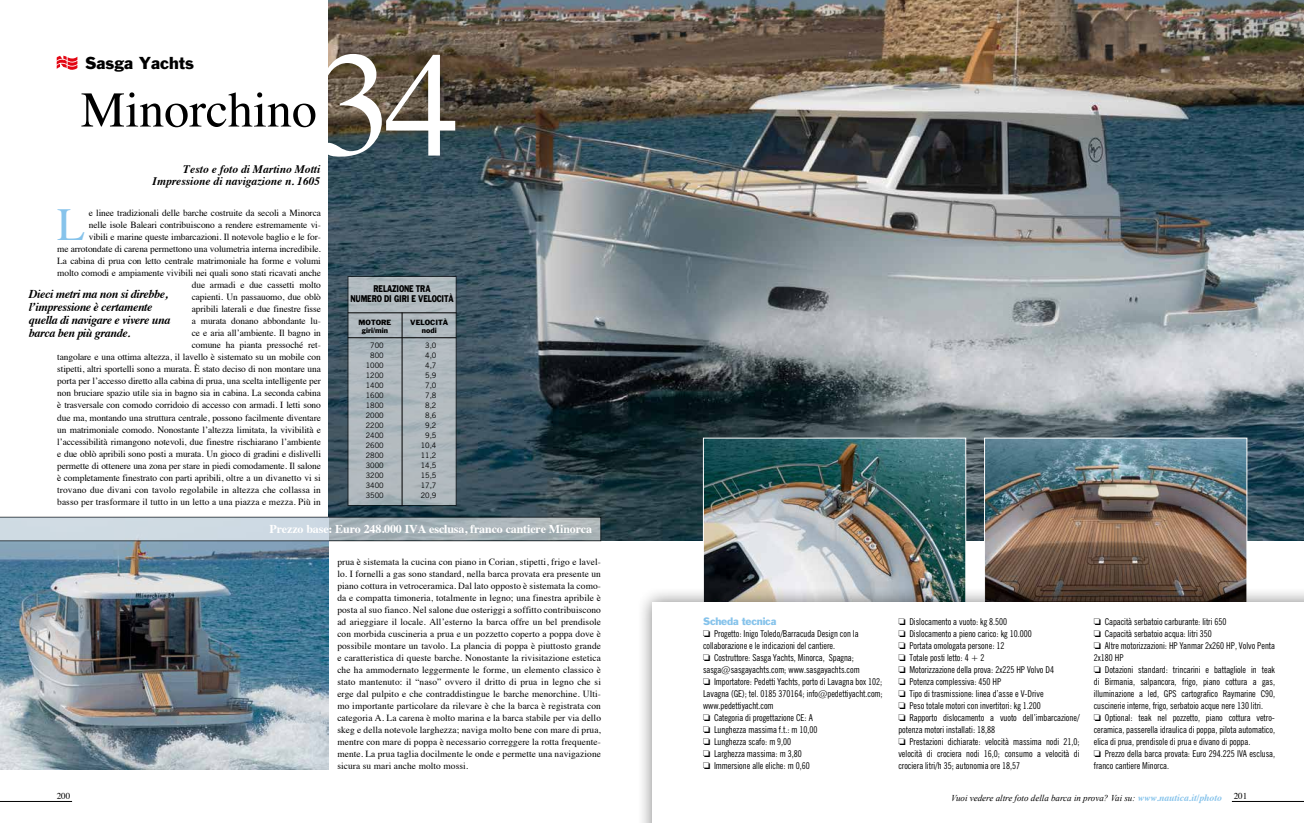
<style>
.page{position:relative;width:1304px;height:823px;background:#fff}
.page>*{position:absolute;margin:0;border:0;box-sizing:border-box;transform-origin:0 0}
.t1{font:150px "Times";color:#fff}
.t2{font:50px "Times";color:#000}
.t3{font:45.7px "Times";color:#86c3eb}
.t4{font:16px "Franklin Gothic";color:#000}
.t5{font:italic 700 12px/13px "Times";letter-spacing:-.03em;color:#000}
.t6{font:700 12px "Times";letter-spacing:-.01em;color:#fff}
.t7{font:italic 700 11.5px/12px "Times";color:#000;text-align:right}
.t8{font:10px "Franklin Gothic";letter-spacing:-.02em;color:#86c3eb}
.t9{font:9.4px/12px "Times";letter-spacing:-.01em;color:#000;text-align:right}
.t10{font:condensed 9.4px/12px "News Gothic BT";color:#000}
.t11{font:italic 9px "Times New Roman";color:#000}
.t12{font:9px/9.6px "Franklin Gothic";letter-spacing:-.02em;color:#000;text-align:center;scale:.75 1}
.t13{font:9px "Times";color:#000}
.t14{font:7.5px "News Gothic BT";color:#000}
.t15{font:7px/7.5px "Franklin Gothic";letter-spacing:.005em;color:#000;text-align:center}
.s1{font-family:"Times";font-weight:700;font-size:9.6px;color:#86c3eb}
</style>
<div class="page">
<hr style="left:0;top:800px;width:72px;height:1px;background:#000">
<img style="left:329px;top:0;width:975px;height:540px">
<svg style="left:57px;top:56px;width:20px;height:14px"></svg>
<svg style="left:348px;top:276px;width:108px;height:229px;background:#acb5ba"></svg>
<hr style="left:348px;top:312px;width:108px;height:1px;background:#000">
<hr style="left:402px;top:312px;width:1px;height:193px;background:#000">
<hr style="left:348px;top:337px;width:108px;height:1px;background:#000">
<img style="left:986px;top:439px;width:259px;height:147px">
<div style="left:984px;top:437px;width:263px;height:173px;border:1px solid #fff"></div>
<img style="left:705px;top:439px;width:259px;height:147px">
<div style="left:703px;top:437px;width:263px;height:173px;border:1px solid #fff"></div>
<img style="left:0;top:540px;width:329px;height:228px">
<svg style="left:0;top:516px;width:601px;height:24px;background:#b5c0c7"></svg>
<div style="left:636px;top:586px;width:668px;height:236px;background:#000;opacity:.5"></div>
<div style="left:652px;top:602px;width:652px;height:220px;background:#fff"></div>
<hr style="left:1232px;top:800px;width:72px;height:1px;background:#000">
<h1 class="t1" style="left:317px;top:-35px;width:144px">34</h1>
<h3 class="t4" style="left:85px;top:52px;width:110px">Sasga Yachts</h3>
<h2 class="t2" style="left:81px;top:63px;width:238px">Minorchino</h2>
<p class="t7" style="left:153px;top:162px;width:169px">Testo e foto di Martino Motti<br>Impressione di navigazione n. 1605</p>
<p class="t9" style="left:57px;top:206px;width:265px">e linee tradizionali delle barche costruite da secoli a Minorca<br>nelle isole Baleari contribuiscono a rendere estremamente vi-<br>vibili e marine queste imbarcazioni. Il notevole baglio e le for-<br>me arrotondate di carena permettono una volumetria interna incredibile.<br>La cabina di prua con letto centrale matrimoniale ha forme e volumi molto comodi e ampiamente vivibili nei quali sono stati ricavati anche due armadi e due cassetti molto<br>capienti. Un passauomo, due oblò<br>apribili laterali e due finestre fisse<br>a murata donano abbondante lu-<br>ce e aria all’ambiente. Il bagno in<br>comune ha pianta pressoché ret-<br>tangolare e una ottima altezza, il lavello è sistemato su un mobile con stipetti, altri sportelli sono a murata. È stato deciso di non montare una porta per l’accesso diretto alla cabina di prua, una scelta intelligente per non bruciare spazio utile sia in bagno sia in cabina. La seconda cabina è trasversale con comodo corridoio di accesso con armadi. I letti sono due ma, montando una struttura centrale, possono facilmente diventare un matrimoniale comodo. Nonostante l’altezza limitata, la vivibilità e l’accessibilità rimangono notevoli, due finestre rischiarano l’ambiente e due oblò apribili sono posti a murata. Un gioco di gradini e dislivelli permette di ottenere una zona per stare in piedi comodamente. Il salone è completamente finestrato con parti apribili, oltre a un divanetto vi si trovano due divani con tavolo regolabile in altezza che collassa in basso per trasformare il tutto in un letto a una piazza e mezza. Più in</p>
<h3 class="t3" style="left:57px;top:182px;width:29px">L</h3>
<p class="t5" style="left:29px;top:286px;width:143px">Dieci metri ma non si direbbe, l’impressione è certamente quella di navigare e vivere una barca ben più grande.</p>
<p class="t12" style="left:350px;top:283px;width:139px">RELAZIONE TRA<br>NUMERO DI GIRI E VELOCITÀ</p>
<p class="t15" style="left:358px;top:318px;width:34px">MOTORE giri/min</p>
<p class="t15" style="left:410px;top:318px;width:39px">VELOCITÀ nodi</p>
<p class="t14" style="left:370px;top:340px;width:15px">700</p>
<p class="t14" style="left:425px;top:340px;width:13px">3,0</p>
<p class="t14" style="left:370px;top:350px;width:15px">800</p>
<p class="t14" style="left:425px;top:350px;width:13px">4,0</p>
<p class="t14" style="left:366px;top:360px;width:20px">1000</p>
<p class="t14" style="left:425px;top:360px;width:13px">4,7</p>
<p class="t14" style="left:366px;top:370px;width:20px">1200</p>
<p class="t14" style="left:425px;top:370px;width:13px">5,9</p>
<p class="t14" style="left:366px;top:380px;width:20px">1400</p>
<p class="t14" style="left:425px;top:380px;width:13px">7,0</p>
<p class="t14" style="left:366px;top:390px;width:20px">1600</p>
<p class="t14" style="left:425px;top:390px;width:13px">7,8</p>
<p class="t14" style="left:366px;top:400px;width:20px">1800</p>
<p class="t14" style="left:425px;top:400px;width:13px">8,2</p>
<p class="t14" style="left:366px;top:410px;width:20px">2000</p>
<p class="t14" style="left:425px;top:410px;width:13px">8,6</p>
<p class="t14" style="left:366px;top:420px;width:20px">2200</p>
<p class="t14" style="left:425px;top:420px;width:13px">9,2</p>
<p class="t14" style="left:366px;top:430px;width:20px">2400</p>
<p class="t14" style="left:425px;top:430px;width:13px">9,5</p>
<p class="t14" style="left:366px;top:440px;width:20px">2600</p>
<p class="t14" style="left:421px;top:440px;width:17px">10,4</p>
<p class="t14" style="left:366px;top:450px;width:20px">2800</p>
<p class="t14" style="left:421px;top:450px;width:17px">11,2</p>
<p class="t14" style="left:366px;top:460px;width:20px">3000</p>
<p class="t14" style="left:421px;top:460px;width:17px">14,5</p>
<p class="t14" style="left:366px;top:470px;width:20px">3200</p>
<p class="t14" style="left:421px;top:470px;width:17px">15,5</p>
<p class="t14" style="left:366px;top:480px;width:20px">3400</p>
<p class="t14" style="left:421px;top:480px;width:17px">17,7</p>
<p class="t14" style="left:366px;top:490px;width:20px">3500</p>
<p class="t14" style="left:421px;top:490px;width:17px">20,9</p>
<p class="t6" style="left:270px;top:517px;width:324px">Prezzo base: Euro 248.000 IVA esclusa, franco cantiere Minorca</p>
<p class="t13" style="left:57px;top:787px;width:15px">200</p>
<p class="t9" style="left:337px;top:554px;width:265px;text-align:justify">prua è sistemata la cucina con piano in Corian, stipetti, frigo e lavel&shy;lo. I fornelli a gas sono standard, nella barca provata era presente un piano cottura in vetroceramica. Dal lato opposto è sistemata la como&shy;da e compatta timoneria, totalmente in legno; una finestra apribile è posta al suo fianco. Nel salone due osteriggi a soffitto contribuiscono ad arieggiare il locale. All’esterno la barca offre un bel prendisole con morbida cuscineria a prua e un pozzetto coperto a poppa dove è possibile montare un tavolo. La plancia di poppa è piuttosto grande e caratteristica di queste barche. Nonostante la rivisitazione estetica che ha ammodernato leggermente le forme, un elemento classico è stato mantenuto: il “naso” ovvero il dritto di prua in legno che si erge dal pulpito e che contraddistingue le barche menorchine. Ulti&shy;mo importante particolare da rilevare è che la barca è registrata con categoria A. La carena è molto marina e la barca stabile per via dello skeg e della notevole larghezza; naviga molto bene con mare di prua, mentre con mare di poppa è necessario correggere la rotta frequente&shy;mente. La prua taglia docilmente le onde e permette una navigazione sicura su mari anche molto mossi.</p>
<p class="t8" style="left:703px;top:614px;width:75px">Scheda tecnica</p>
<p class="t10" style="left:703px;top:627px;width:157px">□ Progetto: Inigo Toledo/Barracuda Design con la collaborazione e le indicazioni del cantiere.</p>
<p class="t10" style="left:703px;top:651px;width:158px">□ Costruttore: Sasga Yachts, Minorca, Spagna; sasga@sasgayachts.com; www.sasgayachts.com</p>
<p class="t10" style="left:703px;top:675px;width:181px;text-align:justify">□ Importatore: Pedetti Yachts, porto di Lavagna box 102; Lavagna (GE); tel. 0185 370164; info@pedettiyacht.com; www.pedettiyacht.com</p>
<p class="t10" style="left:703px;top:711px;width:111px">□ Categoria di progettazione CE: A</p>
<p class="t10" style="left:703px;top:723px;width:116px">□ Lunghezza massima f.t.: m 10,00</p>
<p class="t10" style="left:703px;top:735px;width:90px">□ Lunghezza scafo: m 9,00</p>
<p class="t10" style="left:703px;top:747px;width:100px">□ Larghezza massima: m 3,80</p>
<p class="t10" style="left:703px;top:759px;width:108px">□ Immersione alle eliche: m 0,60</p>
<p class="t10" style="left:1094px;top:615px;width:134px">□ Capacità serbatoio carburante: litri 650</p>
<p class="t10" style="left:1094px;top:627px;width:120px">□ Capacità serbatoio acqua: litri 350</p>
<p class="t10" style="left:1094px;top:639px;width:183px">□ Altre motorizzazioni: HP Yanmar 2x260 HP, Volvo Penta<br>2x180 HP</p>
<p class="t10" style="left:1094px;top:663px;width:183px;text-align:justify">□ Dotazioni standard: trincarini e battagliole in teak di Birmania, salpancora, frigo, piano cottura a gas, illuminazione a led, GPS cartografico Raymarine C90, cuscinerie interne, frigo, serbatoio acque nere 130 litri.</p>
<p class="t10" style="left:1094px;top:711px;width:183px;text-align:justify">□ Optional: teak nel pozzetto, piano cottura vetro&shy;ceramica, passerella idraulica di poppa, pilota automatico, elica di prua, prendisole di prua e divano di poppa.</p>
<p class="t10" style="left:1094px;top:747px;width:183px">□ Prezzo della barca provata: Euro 294.225 IVA esclusa, franco cantiere Minorca.</p>
<p class="t11" style="left:951px;top:791px;width:272px">Vuoi vedere altre foto della barca in prova? Vai su: <span class="s1">www.nautica.it/photo</span></p>
<p class="t10" style="left:898px;top:615px;width:110px">□ Dislocamento a vuoto: kg 8.500</p>
<p class="t10" style="left:898px;top:627px;width:135px">□ Dislocamento a pieno carico: kg 10.000</p>
<p class="t10" style="left:898px;top:639px;width:108px">□ Portata omologata persone: 12</p>
<p class="t10" style="left:898px;top:651px;width:88px">□ Totale posti letto: 4 + 2</p>
<p class="t10" style="left:898px;top:663px;width:157px">□ Motorizzazione della prova: 2x225 HP Volvo D4</p>
<p class="t10" style="left:898px;top:675px;width:104px">□ Potenza complessiva: 450 HP</p>
<p class="t10" style="left:898px;top:687px;width:147px">□ Tipo di trasmissione: linea d’asse e V-Drive</p>
<p class="t10" style="left:898px;top:699px;width:144px">□ Peso totale motori con invertitori: kg 1.200</p>
<p class="t10" style="left:898px;top:711px;width:183px">□ Rapporto dislocamento a vuoto dell’imbarcazione/ potenza motori installati: 18,88</p>
<p class="t10" style="left:898px;top:735px;width:183px;text-align:justify">□ Prestazioni dichiarate: velocità massima nodi 21,0; velocità di crociera nodi 16,0; consumo a velocità di crociera litri/h 35; autonomia ore 18,57</p>
<p class="t13" style="left:1234px;top:787px;width:15px">201</p>
</div>
